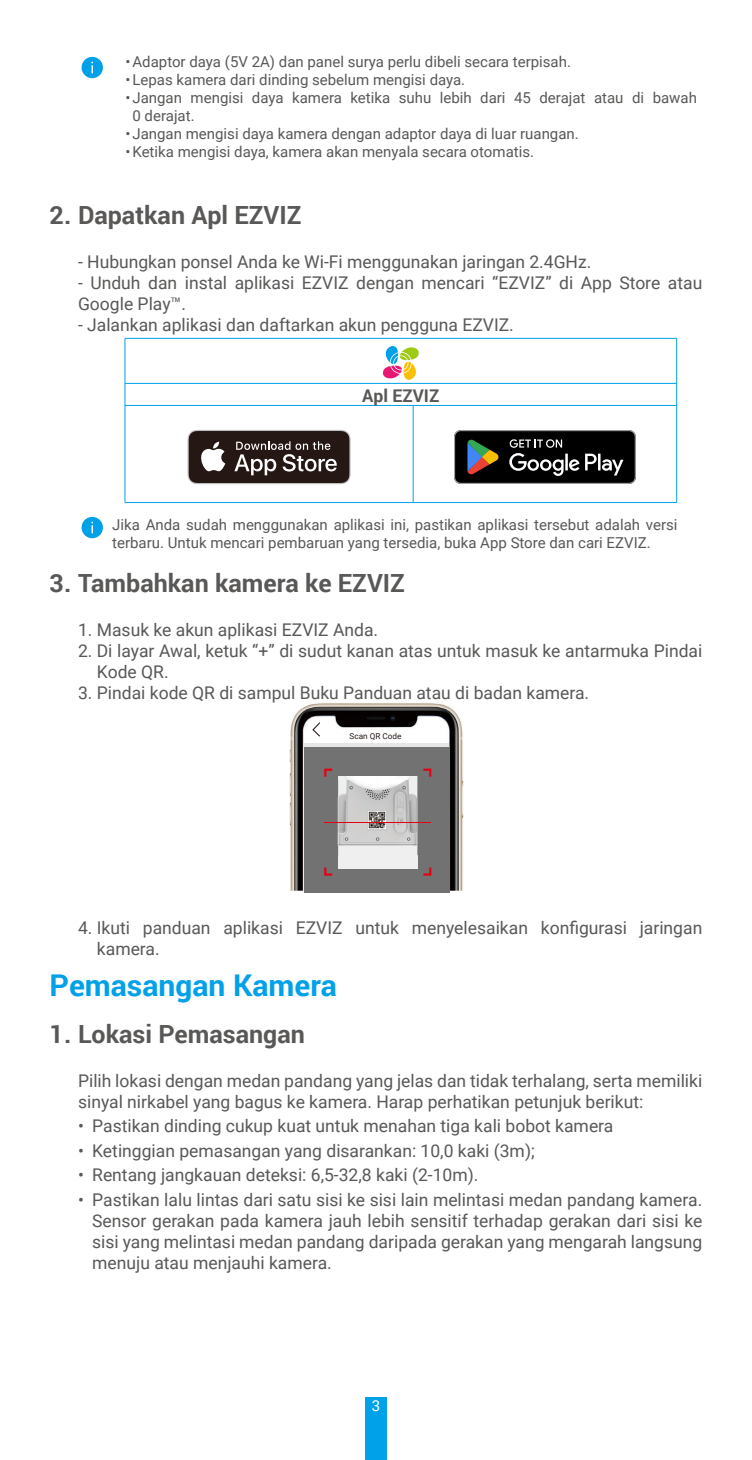
<style>
.page{position:relative;width:752px;height:1460px;background:#fff}
.page>*{position:absolute;margin:0;border:0;box-sizing:border-box;transform-origin:0 0}
.t1{font:700 30px "Roboto";color:#00a1e9}
.t2{font:700 25px "Roboto";color:#595857}
.t3{font:17.5px/21px "Roboto";color:#595857}
.t4{font:700 17.5px "Roboto";color:#595857}
.t5{font:15px/18px "Roboto";color:#595857}
.t6{font:15px "Roboto";color:#fff}
.t7{font:8.25px "Roboto";color:#231916}
</style>
<div class="page">
<div style="left:365px;top:1398px;width:21px;height:62px;background:#00a1e9"></div>
<div style="left:81px;top:57px;width:22px;height:21px;background:#00a1e9;border-radius:50%"></div>
<svg style="left:91px;top:62px;width:2px;height:11px"></svg>
<hr style="left:676px;top:338px;width:1px;height:45px;background:#00a1e9">
<svg style="left:676px;top:383px;width:1px;height:22px"></svg>
<hr style="left:125px;top:383px;width:288px;height:1px;background:#00a1e9">
<hr style="left:413px;top:383px;width:263px;height:1px;background:#00a1e9">
<hr style="left:125px;top:405px;width:288px;height:1px;background:#00a1e9">
<hr style="left:413px;top:405px;width:263px;height:1px;background:#00a1e9">
<hr style="left:125px;top:338px;width:288px;height:1px;background:#00a1e9">
<hr style="left:124px;top:338px;width:1px;height:45px;background:#00a1e9">
<hr style="left:413px;top:338px;width:263px;height:1px;background:#00a1e9">
<svg style="left:124px;top:383px;width:1px;height:22px"></svg>
<hr style="left:124px;top:406px;width:1px;height:96px;background:#00a1e9">
<hr style="left:412px;top:406px;width:1px;height:96px;background:#00a1e9">
<hr style="left:676px;top:406px;width:1px;height:96px;background:#00a1e9">
<hr style="left:125px;top:502px;width:288px;height:1px;background:#00a1e9">
<hr style="left:413px;top:502px;width:263px;height:1px;background:#00a1e9">
<svg style="left:383px;top:346px;width:36px;height:34px"></svg>
<svg style="left:187px;top:430px;width:163px;height:54px;background:#4e4442"></svg>
<svg style="left:454px;top:430px;width:181px;height:54px;background:#292927"></svg>
<div style="left:81px;top:517px;width:22px;height:21px;background:#00a1e9;border-radius:50%"></div>
<svg style="left:91px;top:522px;width:2px;height:11px"></svg>
<img style="left:289px;top:703px;width:174px;height:188px">
<div style="left:303px;top:747px;width:146px;height:145px;background:#727272"></div>
<hr style="left:303px;top:743px;width:146px;height:4px;background:#e6e6e7">
<svg style="left:312px;top:722px;width:8px;height:15px"></svg>
<div style="left:338px;top:776px;width:79px;height:92px;background:#efeff0"></div>
<svg style="left:324px;top:769px;width:8px;height:8px"></svg>
<svg style="left:423px;top:769px;width:8px;height:8px"></svg>
<svg style="left:324px;top:867px;width:8px;height:9px"></svg>
<svg style="left:423px;top:867px;width:8px;height:9px"></svg>
<img style="left:337px;top:776px;width:81px;height:70px">
<img style="left:338px;top:777px;width:79px;height:2px">
<img style="left:368px;top:811px;width:17px;height:17px">
<hr style="left:324px;top:822px;width:106px;height:1px;background:#e60013">
<p class="t5" style="left:125px;top:52px;width:447px">•Adaptor daya (5V 2A) dan panel surya perlu dibeli secara terpisah.</p>
<p class="t5" style="left:125px;top:70px;width:341px">• Lepas kamera dari dinding sebelum mengisi daya.</p>
<p class="t5" style="left:132px;top:88px;width:565px;text-indent:-7px">•Jangan mengisi daya kamera ketika suhu lebih dari 45 derajat atau di bawah<br>0 derajat.</p>
<p class="t5" style="left:125px;top:124px;width:454px">•Jangan mengisi daya kamera dengan adaptor daya di luar ruangan.</p>
<p class="t5" style="left:125px;top:142px;width:410px">•Ketika mengisi daya, kamera akan menyala secara otomatis.</p>
<h2 class="t2" style="left:50px;top:198px;width:253px">2. Dapatkan Apl EZVIZ</h2>
<p class="t3" style="left:78px;top:251px;width:514px">- Hubungkan ponsel Anda ke Wi-Fi menggunakan jaringan 2.4GHz.</p>
<p class="t3" style="left:78px;top:272px;width:625px">- Unduh dan instal aplikasi EZVIZ dengan mencari “EZVIZ” di App Store atau<br>Google Play™.</p>
<p class="t3" style="left:78px;top:314px;width:437px">- Jalankan aplikasi dan daftarkan akun pengguna EZVIZ.</p>
<p class="t4" style="left:362px;top:383px;width:79px">Apl EZVIZ</p>
<p class="t5" style="left:112px;top:515px;width:566px">Jika Anda sudah menggunakan aplikasi ini, pastikan aplikasi tersebut adalah versi terbaru. Untuk mencari pembaruan yang tersedia, buka App Store dan cari EZVIZ.</p>
<h2 class="t2" style="left:50px;top:565px;width:356px">3. Tambahkan kamera ke EZVIZ</h2>
<p class="t3" style="left:78px;top:618px;width:301px">1. Masuk ke akun aplikasi EZVIZ Anda.</p>
<p class="t3" style="left:97px;top:639px;width:606px;text-indent:-19px">2. Di layar Awal, ketuk “+” di sudut kanan atas untuk masuk ke antarmuka Pindai<br>Kode QR.</p>
<p class="t3" style="left:78px;top:681px;width:512px">3. Pindai kode QR di sampul Buku Panduan atau di badan kamera.</p>
<p class="t7" style="left:349px;top:730px;width:53px">Scan QR Code</p>
<p class="t3" style="left:97px;top:917px;width:606px;text-indent:-19px">4. Ikuti panduan aplikasi EZVIZ untuk menyelesaikan konfigurasi jaringan kamera.</p>
<h1 class="t1" style="left:50px;top:964px;width:289px">Pemasangan Kamera</h1>
<h2 class="t2" style="left:50px;top:1016px;width:257px">1. Lokasi Pemasangan</h2>
<p class="t3" style="left:78px;top:1069px;width:625px">Pilih lokasi dengan medan pandang yang jelas dan tidak terhalang, serta memiliki sinyal nirkabel yang bagus ke kamera. Harap perhatikan petunjuk berikut:</p>
<p class="t3" style="left:78px;top:1115px;width:536px">• Pastikan dinding cukup kuat untuk menahan tiga kali bobot kamera</p>
<p class="t3" style="left:78px;top:1139px;width:458px">• Ketinggian pemasangan yang disarankan: 10,0 kaki (3m);</p>
<p class="t3" style="left:78px;top:1164px;width:401px">• Rentang jangkauan deteksi: 6,5-32,8 kaki (2-10m).</p>
<p class="t3" style="left:92px;top:1188px;width:611px;text-align:justify;text-indent:-14px">• Pastikan lalu lintas dari satu sisi ke sisi lain melintasi medan pandang kamera.<br>Sensor gerakan pada kamera jauh lebih sensitif terhadap gerakan dari sisi ke sisi yang melintasi medan pandang daripada gerakan yang mengarah langsung menuju atau menjauhi kamera.</p>
<p class="t6" style="left:371px;top:1395px;width:10px">3</p>
</div>
